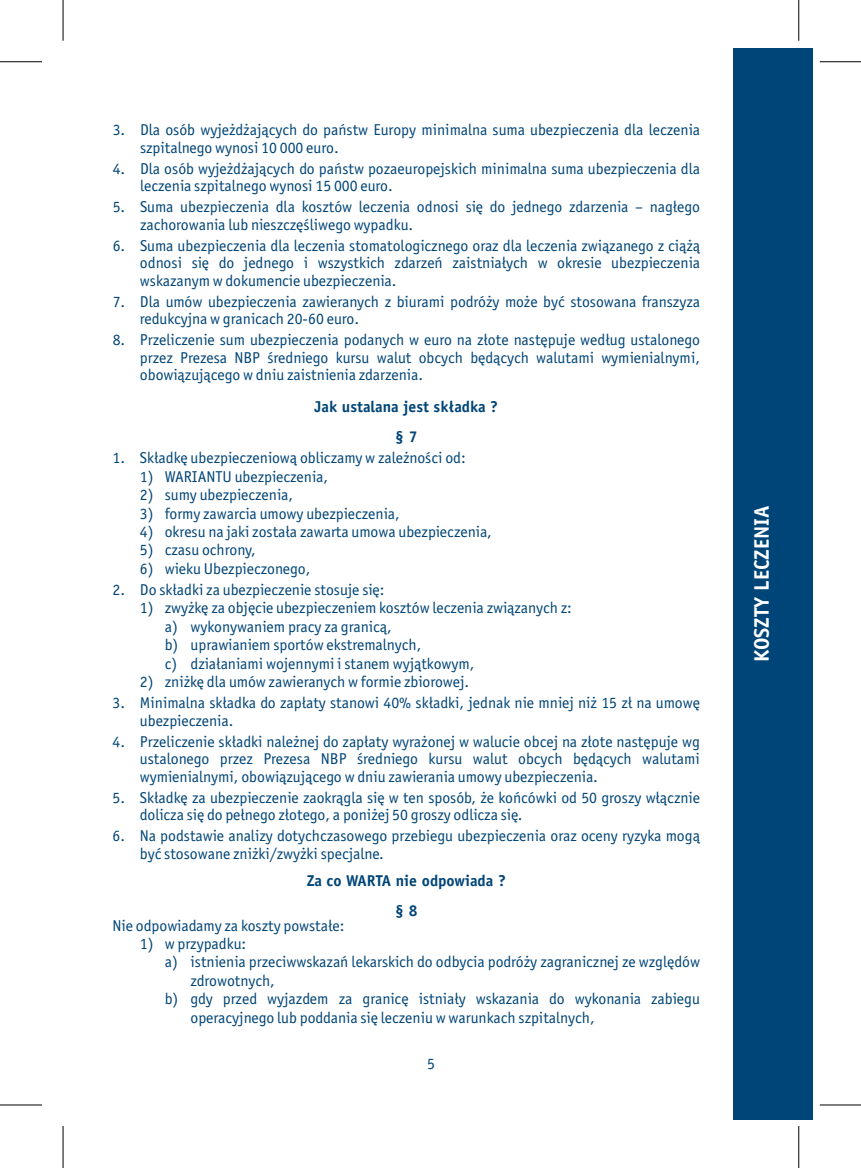
<style>
.page{position:relative;width:861px;height:1168px;background:#fff}
.page>*{position:absolute;margin:0;border:0;box-sizing:border-box;transform-origin:0 0}
.t1{font:700 21px "Officina Sans Pl";color:#fff}
.t2{font:15.75px/17.5px "Officina Sans Pl";color:#004577}
.t3{font:700 15.75px/29.9px "Officina Sans Pl";color:#004577;text-align:center}
</style>
<div class="page">
<div style="left:733px;top:48px;width:79px;height:1072px;background:#004577"></div>
<hr style="left:0;top:1104px;width:42px;height:1px;background:#000">
<hr style="left:63px;top:1126px;width:1px;height:42px;background:#000">
<hr style="left:0;top:61px;width:42px;height:1px;background:#000">
<hr style="left:63px;top:0;width:1px;height:41px;background:#000">
<hr style="left:819px;top:61px;width:41px;height:1px;background:#000">
<hr style="left:798px;top:0;width:1px;height:41px;background:#000">
<hr style="left:819px;top:1104px;width:41px;height:1px;background:#000">
<hr style="left:798px;top:1126px;width:1px;height:42px;background:#000">
<p class="t2" style="left:140px;top:122px;width:561px;text-indent:-27px">3. Dla osób wyjeżdżających do państw Europy minimalna suma ubezpieczenia dla leczenia szpitalnego wynosi 10 000 euro.</p>
<p class="t2" style="left:140px;top:161px;width:561px;text-indent:-27px">4. Dla osób wyjeżdżających do państw pozaeuropejskich minimalna suma ubezpieczenia dla leczenia szpitalnego wynosi 15 000 euro.</p>
<p class="t2" style="left:140px;top:199px;width:561px;text-indent:-27px">5. Suma ubezpieczenia dla kosztów leczenia odnosi się do jednego zdarzenia – nagłego zachorowania lub nieszczęśliwego wypadku.</p>
<p class="t2" style="left:140px;top:238px;width:561px;text-align:justify;text-indent:-27px">6. Suma ubezpieczenia dla leczenia stomatologicznego oraz dla leczenia związanego z ciążą odnosi się do jednego i wszystkich zdarzeń zaistniałych w okresie ubezpieczenia wskazanym w dokumencie ubezpieczenia.</p>
<p class="t2" style="left:140px;top:294px;width:561px;text-indent:-27px">7. Dla umów ubezpieczenia zawieranych z biurami podróży może być stosowana franszyza redukcyjna w granicach 20-60 euro.</p>
<p class="t2" style="left:140px;top:332px;width:561px;text-align:justify;text-indent:-27px">8. Przeliczenie sum ubezpieczenia podanych w euro na złote następuje według ustalonego przez Prezesa NBP średniego kursu walut obcych będących walutami wymienialnymi, obowiązującego w dniu zaistnienia zdarzenia.</p>
<p class="t3" style="left:314px;top:393px;width:185px">Jak ustalana jest składka ? § 7</p>
<p class="t2" style="left:113px;top:450px;width:354px">1. Składkę ubezpieczeniową obliczamy w zależności od:</p>
<p class="t2" style="left:140px;top:469px;width:190px">1) WARIANTU ubezpieczenia,</p>
<p class="t2" style="left:140px;top:487px;width:155px">2) sumy ubezpieczenia,</p>
<p class="t2" style="left:140px;top:506px;width:261px">3) formy zawarcia umowy ubezpieczenia,</p>
<p class="t2" style="left:140px;top:524px;width:353px">4) okresu na jaki została zawarta umowa ubezpieczenia,</p>
<p class="t2" style="left:140px;top:542px;width:117px">5) czasu ochrony,</p>
<p class="t2" style="left:140px;top:561px;width:172px">6) wieku Ubezpieczonego,</p>
<p class="t2" style="left:113px;top:582px;width:273px">2. Do składki za ubezpieczenie stosuje się:</p>
<p class="t2" style="left:165px;top:600px;width:408px;line-height:18.4px;text-indent:-25px">1) zwyżkę za objęcie ubezpieczeniem kosztów leczenia związanych z: a) wykonywaniem pracy za granicą,<br>b) uprawianiem sportów ekstremalnych,<br>c) działaniami wojennymi i stanem wyjątkowym,</p>
<p class="t2" style="left:140px;top:674px;width:330px">2) zniżkę dla umów zawieranych w formie zbiorowej.</p>
<p class="t2" style="left:140px;top:695px;width:561px;text-indent:-27px">3. Minimalna składka do zapłaty stanowi 40% składki, jednak nie mniej niż 15 zł na umowę ubezpieczenia.</p>
<p class="t2" style="left:140px;top:734px;width:561px;text-align:justify;text-indent:-27px">4. Przeliczenie składki należnej do zapłaty wyrażonej w walucie obcej na złote następuje wg ustalonego przez Prezesa NBP średniego kursu walut obcych będących walutami wymienialnymi, obowiązującego w dniu zawierania umowy ubezpieczenia.</p>
<p class="t2" style="left:140px;top:790px;width:561px;text-indent:-27px">5. Składkę za ubezpieczenie zaokrągla się w ten sposób, że końcówki od 50 groszy włącznie dolicza się do pełnego złotego, a poniżej 50 groszy odlicza się.</p>
<p class="t2" style="left:140px;top:828px;width:561px;text-indent:-27px">6. Na podstawie analizy dotychczasowego przebiegu ubezpieczenia oraz oceny ryzyka mogą być stosowane zniżki/zwyżki specjalne.</p>
<p class="t3" style="left:306px;top:867px;width:200px">Za co WARTA nie odpowiada ? § 8</p>
<p class="t2" style="left:112px;top:917px;width:233px">Nie odpowiadamy za koszty powstałe:</p>
<p class="t2" style="left:140px;top:936px;width:108px">1) w przypadku:</p>
<p class="t2" style="left:165px;top:954px;width:536px">a) istnienia przeciwwskazań lekarskich do odbycia podróży zagranicznej ze względów</p>
<p class="t2" style="left:190px;top:973px;width:86px">zdrowotnych,</p>
<p class="t2" style="left:165px;top:991px;width:536px">b) gdy przed wyjazdem za granicę istniały wskazania do wykonania zabiegu</p>
<p class="t2" style="left:190px;top:1010px;width:405px">operacyjnego lub poddania się leczeniu w warunkach szpitalnych,</p>
<p class="t2" style="left:427px;top:1056px;width:9px">5</p>
<h1 class="t1" style="left:753px;top:662px;width:158px;rotate:-90deg">KOSZTY LECZENIA</h1>
</div>
